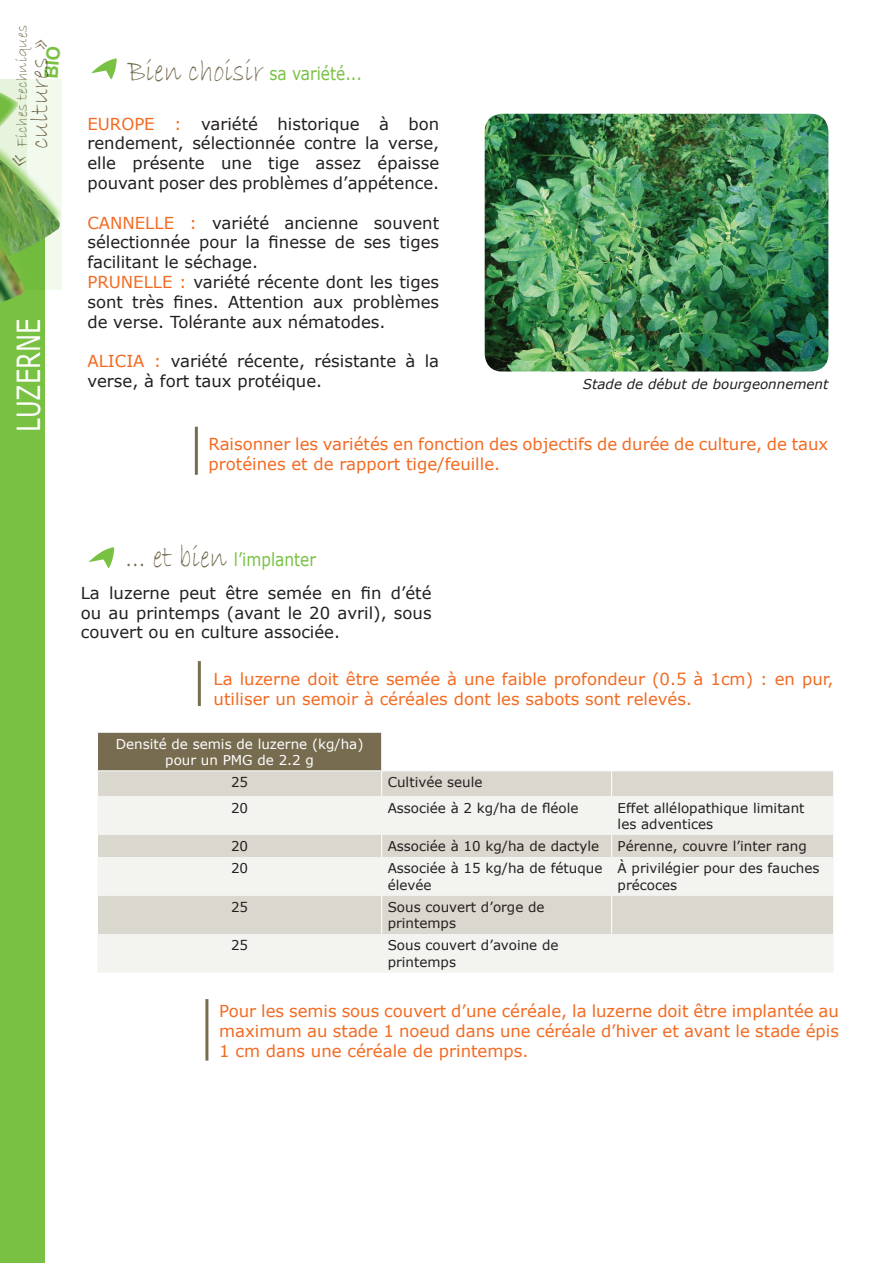
<style>
.page{position:relative;width:893px;height:1263px;background:#fff}
.page>*{position:absolute;margin:0;border:0;box-sizing:border-box;transform-origin:0 0}
.t1{font:31.8px "Verdana";color:#fff;scale:.76 1}
.t2{font:27.3px "Bradley Hand ITC";color:#776c50}
.t3{font:18px "Verdana";color:#79c142;scale:.85 1}
.t4{font:16.65px "Bradley Hand ITC";color:#776c50}
.t5{font:16.5px/19.8px "Verdana";color:#231f20;text-align:justify}
.t6{font:16.5px/19.8px "Verdana";color:#f36a21}
.t7{font:13.5px/16.2px "Verdana";color:#231f20}
.t8{font:13.5px/16.2px "Verdana";color:#fff;text-align:center}
.t9{font:italic 13.5px "Verdana";color:#231f20}
.s1{font-size:31.65px}
.s2{font-family:"Bradley Hand ITC";font-size:31.95px;color:#776c50}
.s3{color:#f36a21}
</style>
<div class="page">
<div style="left:97px;top:732px;width:285px;height:39px;background:#776c50"></div>
<div style="left:98px;top:771px;width:283px;height:25px;background:#dad7ce"></div>
<svg style="left:98px;top:796px;width:736px;height:176px;fill:#f3f3f0"></svg>
<hr style="left:97px;top:732px;width:285px;height:1px;background:#fff">
<hr style="left:97px;top:733px;width:1px;height:37px;background:#fff">
<hr style="left:97px;top:770px;width:285px;height:1px;background:#fff">
<svg style="left:381px;top:732px;width:452px;height:64px"></svg>
<svg style="left:381px;top:835px;width:1px;height:22px"></svg>
<svg style="left:611px;top:835px;width:1px;height:22px"></svg>
<svg style="left:833px;top:835px;width:1px;height:22px"></svg>
<hr style="left:381px;top:895px;width:1px;height:39px;background:#fff">
<hr style="left:611px;top:895px;width:1px;height:39px;background:#fff">
<hr style="left:833px;top:895px;width:1px;height:39px;background:#fff">
<svg style="left:89px;top:547px;width:25px;height:21px"></svg>
<div style="left:0;top:222px;width:44px;height:1041px;background:#79c142"></div>
<div style="left:0;top:79px;width:62px;height:211px;background:#f2f9ed"></div>
<svg style="left:91px;top:58px;width:26px;height:22px"></svg>
<hr style="left:195px;top:427px;width:3px;height:48px;background:#776c50">
<hr style="left:205px;top:999px;width:3px;height:61px;background:#776c50">
<img style="left:485px;top:114px;width:343px;height:257px">
<hr style="left:198px;top:661px;width:3px;height:45px;background:#776c50">
<svg style="left:0;top:79px;width:60px;height:245px"></svg>
<p class="t4" style="left:11px;top:167px;width:144px;rotate:-90deg"><span class="s1">«</span> Fiches techniques</p>
<h2 class="t2" style="left:22px;top:149px;width:111px;rotate:-90deg">cultures »</h2>
<h1 class="t1" style="left:7px;top:432px;width:150px;rotate:-90deg">LUZERNE</h1>
<p class="t3" style="left:128px;top:61px;width:277px"><span class="s2">Bien choisir</span> sa variété...</p>
<p class="t5" style="left:87px;top:113px;width:353px"><span class="s3">EUROPE :</span> variété historique à bon rendement, sélectionnée contre la verse, elle présente une tige assez épaisse pouvant poser des problèmes d’appétence.</p>
<p class="t5" style="left:87px;top:212px;width:353px;text-align:left"><span class="s3">CANNELLE :</span> variété ancienne souvent sélectionnée pour la finesse de ses tiges facilitant le séchage.<br><span class="s3">PRUNELLE :</span> variété récente dont les tiges sont très fines. Attention aux problèmes de verse. Tolérante aux nématodes.</p>
<p class="t5" style="left:87px;top:351px;width:353px"><span class="s3">ALICIA :</span> variété récente, résistante à la verse, à fort taux protéique.</p>
<p class="t9" style="left:583px;top:375px;width:247px">Stade de début de bourgeonnement</p>
<p class="t6" style="left:209px;top:434px;width:621px">Raisonner les variétés en fonction des objectifs de durée de culture, de taux protéines et de rapport tige/feuille.</p>
<p class="t3" style="left:125px;top:547px;width:226px"><span class="s2">... et bien</span> l’implanter</p>
<p class="t5" style="left:81px;top:583px;width:352px">La luzerne peut être semée en fin d’été ou au printemps (avant le 20 avril), sous couvert ou en culture associée.</p>
<p class="t6" style="left:214px;top:669px;width:621px">La luzerne doit être semée à une faible profondeur (0.5 à 1cm) : en pur, utiliser un semoir à céréales dont les sabots sont relevés.</p>
<p class="t8" style="left:116px;top:735px;width:249px">Densité de semis de luzerne (kg/ha) pour un PMG de 2.2 g</p>
<p class="t7" style="left:231px;top:774px;width:19px">25</p>
<p class="t7" style="left:388px;top:774px;width:96px">Cultivée seule</p>
<p class="t7" style="left:231px;top:799px;width:19px">20</p>
<p class="t7" style="left:388px;top:799px;width:192px">Associée à 2 kg/ha de fléole</p>
<p class="t7" style="left:618px;top:799px;width:188px">Effet allélopathique limitant les adventices</p>
<p class="t7" style="left:231px;top:838px;width:19px">20</p>
<p class="t7" style="left:388px;top:838px;width:213px">Associée à 10 kg/ha de dactyle</p>
<p class="t7" style="left:618px;top:838px;width:191px">Pérenne, couvre l’inter rang</p>
<p class="t7" style="left:231px;top:860px;width:19px">20</p>
<p class="t7" style="left:388px;top:860px;width:216px">Associée à 15 kg/ha de fétuque élevée</p>
<p class="t7" style="left:618px;top:860px;width:203px">À privilégier pour des fauches précoces</p>
<p class="t7" style="left:231px;top:899px;width:19px">25</p>
<p class="t7" style="left:388px;top:899px;width:158px">Sous couvert d’orge de printemps</p>
<p class="t7" style="left:231px;top:937px;width:19px">25</p>
<p class="t7" style="left:388px;top:937px;width:172px">Sous couvert d’avoine de printemps</p>
<p class="t6" style="left:219px;top:1001px;width:621px;text-align:justify">Pour les semis sous couvert d’une céréale, la luzerne doit être implantée au maximum au stade 1 noeud dans une céréale d’hiver et avant le stade épis 1 cm dans une céréale de printemps.</p>
</div>
